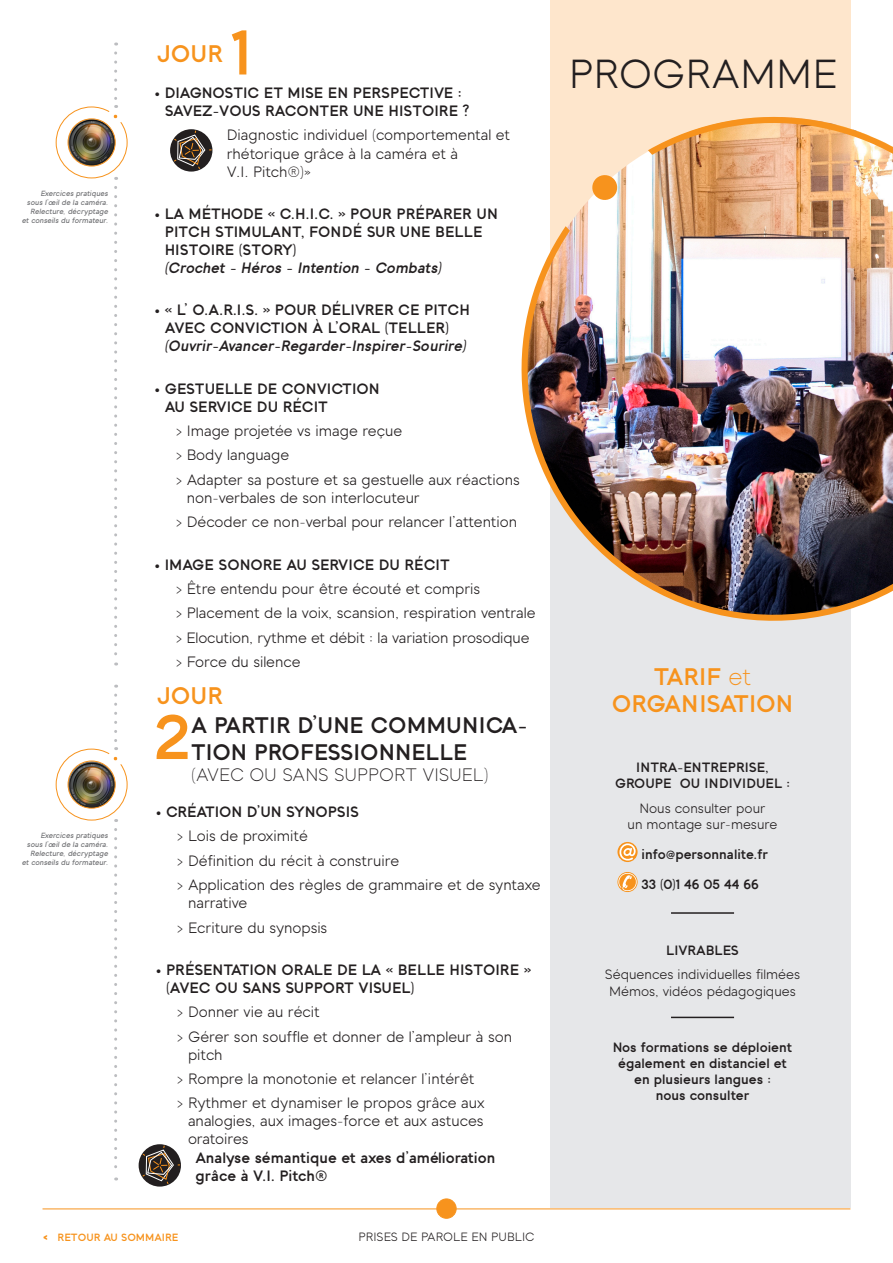
<style>
.page{position:relative;width:893px;height:1263px;background:#fff}
.page>*{position:absolute;margin:0;border:0;box-sizing:border-box;transform-origin:0 0}
.t1{font:700 63px "Toma Sans";color:#f7931d}
.t2{font:40.5px "Toma Sans";color:#231f20}
.t3{font:700 24px/27px "Toma Sans";color:#f7931d;text-align:center}
.t4{font:700 22.5px/27px "Toma Sans";color:#231f20}
.t5{font:300 18px "Toma Sans";color:#231f20}
.t6{font:15px/18px "Toma Sans";color:#231f20}
.t7{font:700 15px/18px "Toma Sans";color:#231f20}
.t8{font:700 13.5px/16.2px "Toma Sans";color:#231f20;text-align:center}
.t9{font:13.5px/16.2px "Toma Sans";color:#231f20;text-align:center}
.t10{font:12px "Toma Sans";color:#231f20}
.t11{font:700 10.5px "Toma Sans";color:#f7931d}
.t12{font:italic 600 7.5px/9px "Toma Sans";color:#6c6d70;text-align:center}
.s1{font-style:italic}
.s2{font-family:"DIN2014";font-weight:800}
.s3{font-weight:300}
</style>
<div class="page">
<div style="left:551px;top:274px;width:300px;height:934px;background:#e6e7e9"></div>
<div style="left:551px;top:0;width:300px;height:274px;background:#fee6cc"></div>
<svg style="left:114px;top:829px;width:3px;height:351px"></svg>
<svg style="left:55px;top:695px;width:73px;height:127px"></svg>
<img style="left:68px;top:761px;width:47px;height:47px;border-radius:22px">
<div style="left:68px;top:760px;width:48px;height:49px;border:1px solid #f7931d;border-radius:50%"></div>
<svg style="left:114px;top:187px;width:3px;height:478px"></svg>
<svg style="left:55px;top:53px;width:73px;height:127px"></svg>
<img style="left:68px;top:119px;width:47px;height:47px;border-radius:22px">
<div style="left:68px;top:118px;width:48px;height:48px;border:1px solid #f7931d;border-radius:50%"></div>
<img style="left:550px;top:117px;width:98px;height:109px">
<img style="left:521px;top:226px;width:372px;height:422px">
<svg style="left:591px;top:174px;width:27px;height:27px"></svg>
<img style="left:648px;top:116px;width:245px;height:194px">
<svg style="left:617px;top:842px;width:21px;height:20px"></svg>
<svg style="left:619px;top:843px;width:17px;height:17px"></svg>
<svg style="left:617px;top:872px;width:21px;height:20px"></svg>
<svg style="left:618px;top:873px;width:19px;height:18px"></svg>
<hr style="left:671px;top:912px;width:63px;height:2px;background:#231f20">
<hr style="left:671px;top:1017px;width:63px;height:1px;background:#231f20">
<svg style="left:170px;top:129px;width:42px;height:43px"></svg>
<svg style="left:173px;top:130px;width:39px;height:40px;background:#665c55"></svg>
<div style="left:139px;top:1144px;width:42px;height:42px;background:#231f20;border-radius:50%"></div>
<svg style="left:141px;top:1145px;width:39px;height:40px"></svg>
<hr style="left:43px;top:1208px;width:807px;height:1px;background:#f7931d">
<div style="left:436px;top:1198px;width:21px;height:21px;border:1px solid #f7931d;border-radius:50%"></div>
<div style="left:437px;top:1199px;width:19px;height:19px;background:#f7931d;border-radius:50%"></div>
<p class="t3" style="left:157px;top:37px;width:68px">JOUR</p>
<p class="t1" style="left:231px;top:-1px;width:22px">1</p>
<p class="t12" style="left:41px;top:188px;width:69px">Exercices pratiques</p>
<p class="t12" style="left:27px;top:197px;width:83px">sous l’œil de la caméra.<br>Relecture, décryptage</p>
<p class="t12" style="left:22px;top:215px;width:88px">et conseils du formateur.</p>
<p class="t12" style="left:41px;top:830px;width:69px">Exercices pratiques</p>
<p class="t12" style="left:27px;top:839px;width:83px">sous l’œil de la caméra.<br>Relecture, décryptage</p>
<p class="t12" style="left:22px;top:857px;width:88px">et conseils du formateur.</p>
<p class="t7" style="left:154px;top:82px;width:309px">• DIAGNOSTIC ET MISE EN PERSPECTIVE :</p>
<p class="t7" style="left:165px;top:100px;width:306px">SAVEZ-VOUS RACONTER UNE HISTOIRE ?</p>
<p class="t6" style="left:227px;top:125px;width:285px">Diagnostic individuel (comportemental et rhétorique grâce à la caméra et à<br>V.I. Pitch®)»</p>
<p class="t7" style="left:165px;top:203px;width:335px;text-indent:-10px">• LA MÉTHODE « C.H.I.C. » POUR PRÉPARER UN PITCH STIMULANT, FONDÉ SUR UNE BELLE HISTOIRE (STORY)<br><span class="s1">(Crochet - Héros - Intention - Combats)</span></p>
<p class="t7" style="left:165px;top:299px;width:307px;text-indent:-10px">• « L’ O.A.R.I.S. » POUR DÉLIVRER CE PITCH<br>AVEC CONVICTION À L’ORAL (TELLER) <span class="s1">(Ouvrir-Avancer-Regarder-Inspirer-Sourire)</span></p>
<p class="t7" style="left:165px;top:378px;width:216px;text-indent:-10px">• GESTUELLE DE CONVICTION<br>AU SERVICE DU RÉCIT</p>
<p class="t6" style="left:176px;top:420px;width:228px">&gt; Image projetée vs image reçue</p>
<p class="t6" style="left:176px;top:445px;width:115px">&gt; Body language</p>
<p class="t6" style="left:187px;top:469px;width:335px;text-indent:-11px">&gt; Adapter sa posture et sa gestuelle aux réactions non-verbales de son interlocuteur</p>
<p class="t6" style="left:176px;top:511px;width:343px">&gt; Décoder ce non-verbal pour relancer l’attention</p>
<p class="t7" style="left:154px;top:554px;width:297px">• IMAGE SONORE AU SERVICE DU RÉCIT</p>
<p class="t6" style="left:176px;top:578px;width:306px">&gt; Être entendu pour être écouté et compris</p>
<p class="t6" style="left:176px;top:603px;width:361px">&gt; Placement de la voix, scansion, respiration ventrale</p>
<p class="t6" style="left:176px;top:627px;width:355px">&gt; Elocution, rythme et débit : la variation prosodique</p>
<p class="t6" style="left:176px;top:651px;width:126px">&gt; Force du silence</p>
<p class="t3" style="left:157px;top:679px;width:68px">JOUR</p>
<p class="t4" style="left:191px;top:709px;width:338px">A PARTIR D’UNE COMMUNICA-<br>TION PROFESSIONNELLE</p>
<p class="t5" style="left:191px;top:761px;width:299px">(AVEC OU SANS SUPPORT VISUEL)</p>
<p class="t7" style="left:156px;top:801px;width:205px">• CRÉATION D’UN SYNOPSIS</p>
<p class="t6" style="left:177px;top:826px;width:133px">&gt; Lois de proximité</p>
<p class="t6" style="left:177px;top:850px;width:224px">&gt; Définition du récit à construire</p>
<p class="t6" style="left:188px;top:874px;width:354px;text-indent:-11px">&gt; Application des règles de grammaire et de syntaxe narrative</p>
<p class="t6" style="left:177px;top:917px;width:152px">&gt; Ecriture du synopsis</p>
<p class="t7" style="left:166px;top:959px;width:367px;text-indent:-10px">• PRÉSENTATION ORALE DE LA « BELLE HISTOIRE » (AVEC OU SANS SUPPORT VISUEL)</p>
<p class="t6" style="left:177px;top:1001px;width:144px">&gt; Donner vie au récit</p>
<p class="t6" style="left:188px;top:1026px;width:326px;text-indent:-11px">&gt; Gérer son souffle et donner de l’ampleur à son pitch</p>
<p class="t6" style="left:177px;top:1068px;width:299px">&gt; Rompre la monotonie et relancer l’intérêt</p>
<p class="t6" style="left:188px;top:1093px;width:298px;text-align:justify;text-indent:-11px">&gt; Rythmer et dynamiser le propos grâce aux analogies, aux images-force et aux astuces oratoires</p>
<p class="t1" style="left:154px;top:684px;width:37px">2</p>
<p class="t7" style="left:196px;top:1147px;width:301px">Analyse sémantique et axes d’amélioration grâce à V.I. Pitch®</p>
<p class="t11" style="left:43px;top:1229px;width:137px"><span class="s2">&lt;</span> RETOUR AU SOMMAIRE</p>
<p class="t10" style="left:358px;top:1227px;width:178px">PRISES DE PAROLE EN PUBLIC</p>
<p class="t2" style="left:569px;top:41px;width:270px">PROGRAMME</p>
<p class="t3" style="left:612px;top:660px;width:183px">TARIF <span class="s3">et<br></span>ORGANISATION</p>
<p class="t8" style="left:615px;top:758px;width:177px">INTRA-ENTREPRISE,<br>GROUPE OU INDIVIDUEL :</p>
<p class="t9" style="left:628px;top:799px;width:151px">Nous consulter pour<br>un montage sur-mesure</p>
<p class="t8" style="left:642px;top:845px;width:128px">info@personnalite.fr</p>
<p class="t8" style="left:641px;top:875px;width:119px">33 (0)1 46 05 44 66</p>
<p class="t8" style="left:666px;top:940px;width:74px">LIVRABLES</p>
<p class="t9" style="left:605px;top:965px;width:197px">Séquences individuelles filmées</p>
<p class="t9" style="left:609px;top:981px;width:188px">Mémos, vidéos pédagogiques</p>
<p class="t8" style="left:613px;top:1037px;width:181px">Nos formations se déploient</p>
<p class="t8" style="left:618px;top:1054px;width:170px">également en distanciel et</p>
<p class="t8" style="left:634px;top:1070px;width:138px">en plusieurs langues :</p>
<p class="t8" style="left:656px;top:1086px;width:95px">nous consulter</p>
</div>
